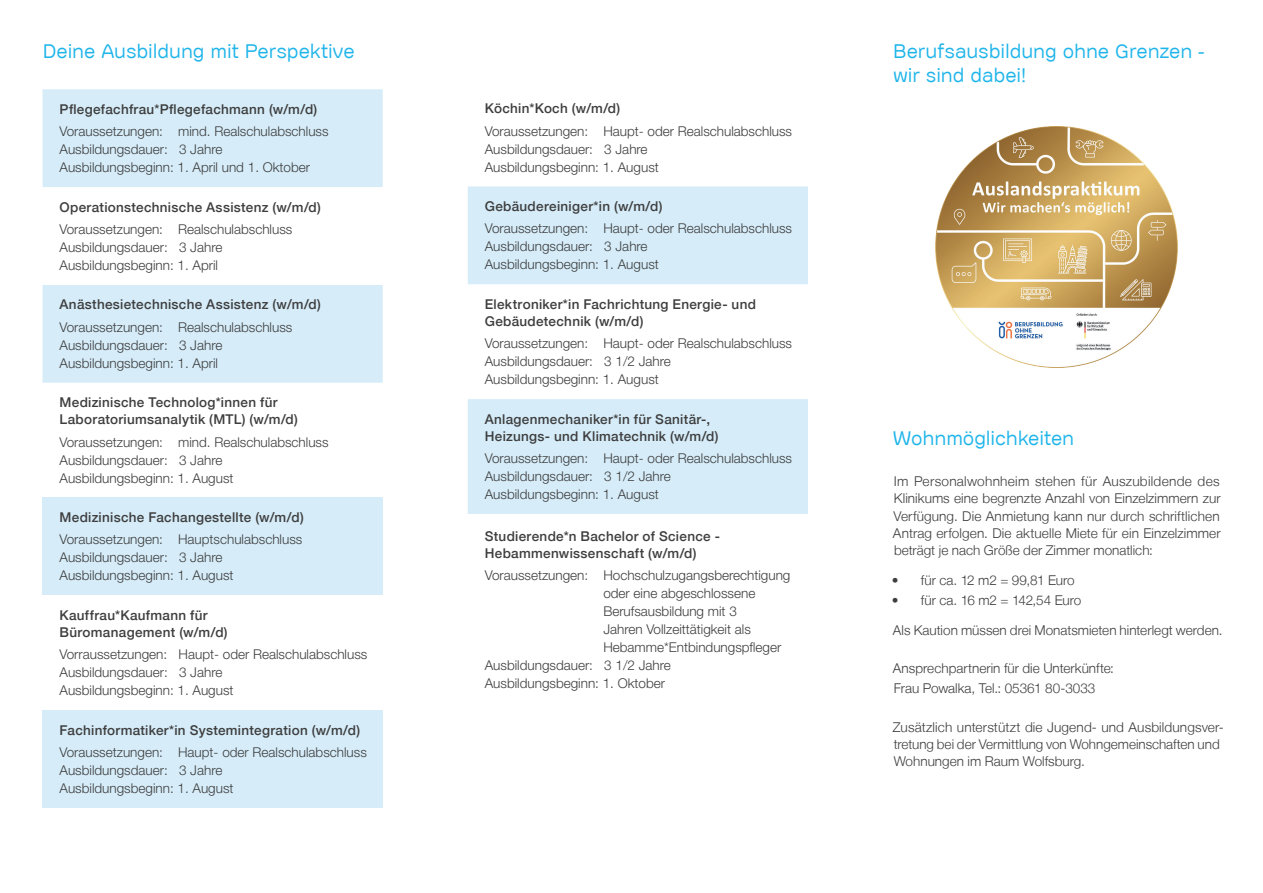
<style>
.page{position:relative;width:1263px;height:893px;background:#fff}
.page>*{position:absolute;margin:0;border:0;box-sizing:border-box;transform-origin:0 0}
.t1{font:19.5px/24px "Kana Sans";letter-spacing:-.005em;color:#1fb5ea}
.t2{font:300 13.5px/18px "Helvetica Neue LT Std";color:#3e3e3f}
.t3{font:500 13.5px/17.2px "Helvetica Neue LT";letter-spacing:.02em;color:#3e3e3f}
.t4{font:300 13.5px/17.2px "Helvetica Neue LT";color:#3e3e3f}
</style>
<div class="page">
<img style="left:936px;top:126px;width:241px;height:242px">
<svg style="left:43px;top:89px;width:340px;height:294px;fill:#d6edf9"></svg>
<div style="left:43px;top:497px;width:340px;height:98px;background:#d6edf9"></div>
<div style="left:43px;top:710px;width:340px;height:98px;background:#d6edf9"></div>
<svg style="left:468px;top:186px;width:340px;height:328px;fill:#d6edf9"></svg>
<h1 class="t1" style="left:43px;top:37px;width:313px">Deine Ausbildung mit Perspektive</h1>
<p class="t3" style="left:60px;top:100px;width:259px">Pflegefachfrau*Pflegefachmann (w/m/d)</p>
<p class="t2" style="left:60px;top:122px;width:271px">Voraussetzungen: mind. Realschulabschluss<br>Ausbildungsdauer: 3 Jahre<br>Ausbildungsbeginn: 1. April und 1. Oktober</p>
<p class="t3" style="left:60px;top:198px;width:263px">Operationstechnische Assistenz (w/m/d)</p>
<p class="t2" style="left:60px;top:220px;width:234px">Voraussetzungen: Realschulabschluss<br>Ausbildungsdauer: 3 Jahre<br>Ausbildungsbeginn: 1. April</p>
<p class="t3" style="left:60px;top:296px;width:263px">Anästhesietechnische Assistenz (w/m/d)</p>
<p class="t2" style="left:60px;top:318px;width:234px">Voraussetzungen: Realschulabschluss<br>Ausbildungsdauer: 3 Jahre<br>Ausbildungsbeginn: 1. April</p>
<p class="t3" style="left:60px;top:394px;width:240px">Medizinische Technolog*innen für<br>Laboratoriumsanalytik (MTL) (w/m/d)</p>
<p class="t2" style="left:60px;top:433px;width:271px">Voraussetzungen: mind. Realschulabschluss<br>Ausbildungsdauer: 3 Jahre<br>Ausbildungsbeginn: 1. August</p>
<p class="t3" style="left:60px;top:508px;width:246px">Medizinische Fachangestellte (w/m/d)</p>
<p class="t2" style="left:60px;top:530px;width:244px">Voraussetzungen: Hauptschulabschluss<br>Ausbildungsdauer: 3 Jahre<br>Ausbildungsbeginn: 1. August</p>
<p class="t3" style="left:60px;top:606px;width:170px">Kauffrau*Kaufmann für<br>Büromanagement (w/m/d)</p>
<p class="t2" style="left:60px;top:645px;width:309px">Vorraussetzungen: Haupt- oder Realschulabschluss<br>Ausbildungsdauer: 3 Jahre<br>Ausbildungsbeginn: 1. August</p>
<p class="t3" style="left:60px;top:721px;width:302px">Fachinformatiker*in Systemintegration (w/m/d)</p>
<p class="t2" style="left:60px;top:743px;width:309px">Voraussetzungen: Haupt- oder Realschulabschluss<br>Ausbildungsdauer: 3 Jahre<br>Ausbildungsbeginn: 1. August</p>
<p class="t3" style="left:485px;top:100px;width:137px">Köchin*Koch (w/m/d)</p>
<p class="t2" style="left:485px;top:121px;width:309px">Voraussetzungen: Haupt- oder Realschulabschluss<br>Ausbildungsdauer: 3 Jahre<br>Ausbildungsbeginn: 1. August</p>
<p class="t3" style="left:485px;top:197px;width:179px">Gebäudereiniger*in (w/m/d)</p>
<p class="t2" style="left:485px;top:219px;width:309px">Voraussetzungen: Haupt- oder Realschulabschluss<br>Ausbildungsdauer: 3 Jahre<br>Ausbildungsbeginn: 1. August</p>
<p class="t3" style="left:485px;top:295px;width:273px">Elektroniker*in Fachrichtung Energie- und<br>Gebäudetechnik (w/m/d)</p>
<p class="t2" style="left:485px;top:334px;width:309px">Voraussetzungen: Haupt- oder Realschulabschluss<br>Ausbildungsdauer: 3 1/2 Jahre<br>Ausbildungsbeginn: 1. August</p>
<p class="t3" style="left:485px;top:410px;width:235px">Anlagenmechaniker*in für Sanitär-,<br>Heizungs- und Klimatechnik (w/m/d)</p>
<p class="t2" style="left:485px;top:449px;width:309px">Voraussetzungen: Haupt- oder Realschulabschluss<br>Ausbildungsdauer: 3 1/2 Jahre<br>Ausbildungsbeginn: 1. August</p>
<p class="t3" style="left:485px;top:527px;width:237px">Studierende*n Bachelor of Science -<br>Hebammenwissenschaft (w/m/d)</p>
<p class="t2" style="left:485px;top:566px;width:307px">Voraussetzungen: Hochschulzugangsberechtigung</p>
<p class="t2" style="left:603px;top:584px;width:154px">oder eine abgeschlossene</p>
<p class="t2" style="left:603px;top:602px;width:135px">Berufsausbildung mit 3</p>
<p class="t2" style="left:603px;top:620px;width:149px">Jahren Vollzeittätigkeit als</p>
<p class="t2" style="left:603px;top:638px;width:180px">Hebamme*Entbindungspfleger</p>
<p class="t2" style="left:485px;top:656px;width:188px">Ausbildungsdauer: 3 1/2 Jahre</p>
<p class="t2" style="left:485px;top:674px;width:182px">Ausbildungsbeginn: 1. Oktober</p>
<h1 class="t1" style="left:893px;top:37px;width:313px">Berufsausbildung ohne Grenzen - wir sind dabei!</h1>
<h1 class="t1" style="left:893px;top:424px;width:183px">Wohnmöglichkeiten</h1>
<p class="t4" style="left:893px;top:472px;width:329px;text-align:justify">Im Personalwohnheim stehen für Auszubildende des Klinikums eine begrenzte Anzahl von Einzelzimmern zur Verfügung. Die Anmietung kann nur durch schriftlichen Antrag erfolgen. Die aktuelle Miete für ein Einzelzimmer beträgt je nach Größe der Zimmer monatlich:</p>
<p class="t4" style="left:892px;top:571px;width:185px">• für ca. 12 m2 = 99,81 Euro</p>
<p class="t4" style="left:892px;top:591px;width:191px">• für ca. 16 m2 = 142,54 Euro</p>
<p class="t4" style="left:893px;top:621px;width:331px">Als Kaution müssen drei Monatsmieten hinterlegt werden.</p>
<p class="t4" style="left:893px;top:659px;width:223px;line-height:19.4px">Ansprechpartnerin für die Unterkünfte:<br>Frau Powalka, Tel.: 05361 80-3033</p>
<p class="t4" style="left:893px;top:718px;width:332px">Zusätzlich unterstützt die Jugend- und Ausbildungsver&shy;tretung bei der Vermittlung von Wohngemeinschaften und<br>Wohnungen im Raum Wolfsburg.</p>
</div>
